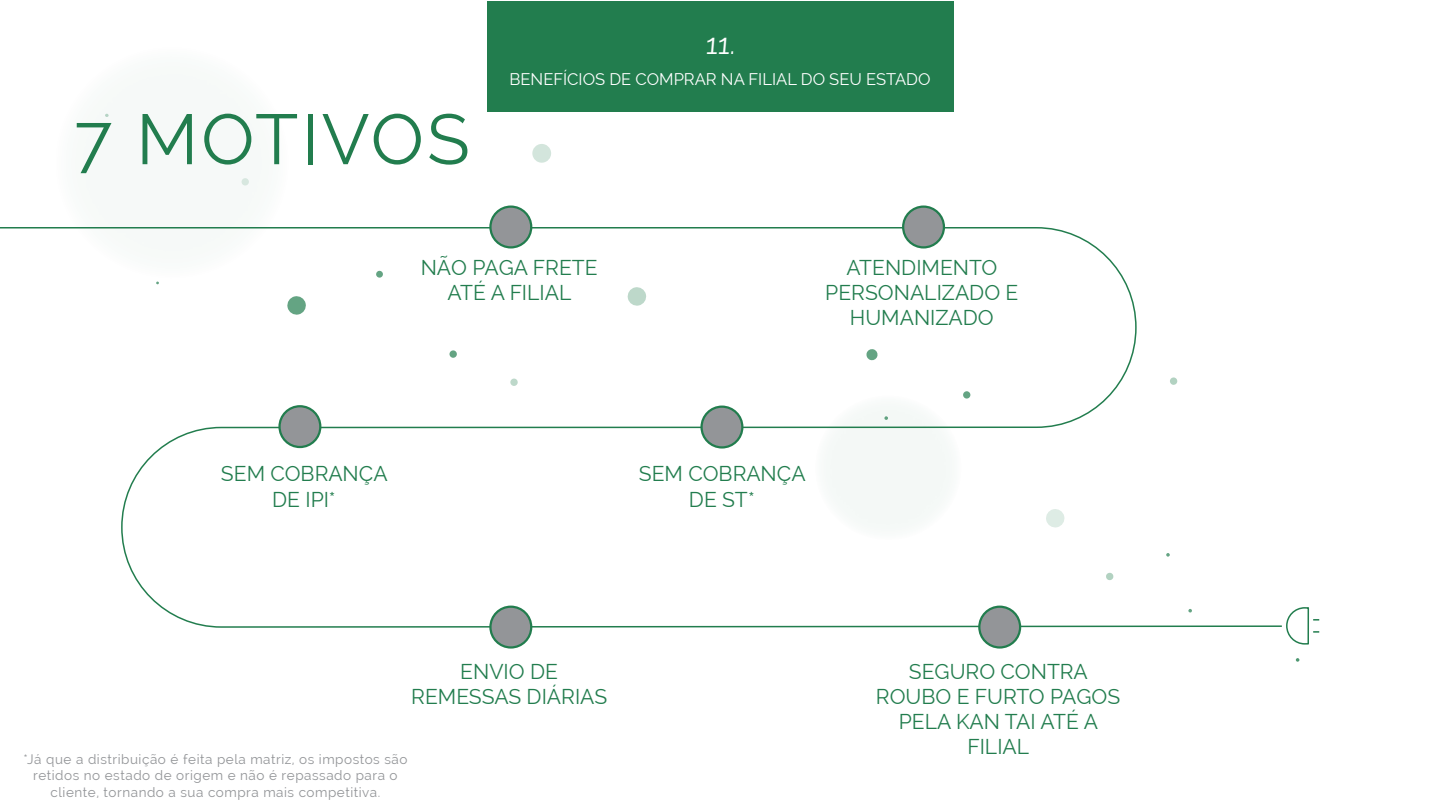
<style>
.page{position:relative;width:1440px;height:810px;background:#fff}
.page>*{position:absolute;margin:0;border:0;box-sizing:border-box;transform-origin:0 0}
.t1{font:70.72px "Raleway";letter-spacing:.04em;color:#227d4e}
.t2{font:28.5px "Raleway";color:#fff}
.t3{font:21px/25.2px "Raleway";color:#227d4e;text-align:center}
.t4{font:16.5px "Raleway";color:#fff}
.t5{font:13.5px/16.2px "Raleway";letter-spacing:.04em;color:#939598;text-align:center}
</style>
<div class="page">
<div style="left:55px;top:46px;width:234px;height:233px;background:#f6f9f8;border-radius:50%"></div>
<svg style="left:105px;top:114px;width:4px;height:3px"></svg>
<svg style="left:241px;top:178px;width:8px;height:8px"></svg>
<svg style="left:532px;top:144px;width:19px;height:19px"></svg>
<svg style="left:0;top:226px;width:1282px;height:403px"></svg>
<svg style="left:1286px;top:607px;width:34px;height:55px"></svg>
<div style="left:490px;top:207px;width:41px;height:40px;background:#939598;border-radius:50%"></div>
<div style="left:489px;top:205px;width:43px;height:44px;border:2px solid #227d4e;border-radius:50%"></div>
<div style="left:903px;top:207px;width:41px;height:40px;background:#939598;border-radius:50%"></div>
<div style="left:902px;top:205px;width:43px;height:44px;border:2px solid #227d4e;border-radius:50%"></div>
<div style="left:280px;top:406px;width:40px;height:41px;background:#939598;border-radius:50%"></div>
<div style="left:278px;top:405px;width:43px;height:43px;border:2px solid #227d4e;border-radius:50%"></div>
<div style="left:702px;top:407px;width:40px;height:40px;background:#939598;border-radius:50%"></div>
<div style="left:700px;top:406px;width:43px;height:43px;border:2px solid #227d4e;border-radius:50%"></div>
<div style="left:979px;top:607px;width:41px;height:40px;background:#939598;border-radius:50%"></div>
<div style="left:978px;top:606px;width:43px;height:43px;border:2px solid #227d4e;border-radius:50%"></div>
<div style="left:490px;top:607px;width:41px;height:40px;background:#939598;border-radius:50%"></div>
<div style="left:489px;top:606px;width:43px;height:43px;border:2px solid #227d4e;border-radius:50%"></div>
<div style="left:487px;top:1px;width:466px;height:110px;background:#227d4e"></div>
<h1 class="t1" style="left:74px;top:98px;width:398px">7 MOTIVOS</h1>
<h2 class="t2" style="left:705px;top:28px;width:34px">11.</h2>
<p class="t4" style="left:509px;top:69px;width:423px">BENEFÍCIOS DE COMPRAR NA FILIAL DO SEU ESTADO</p>
<p class="t3" style="left:421px;top:255px;width:178px">NÃO PAGA FRETE<br>ATÉ A FILIAL</p>
<p class="t3" style="left:825px;top:255px;width:195px">ATENDIMENTO<br>PERSONALIZADO E<br>HUMANIZADO</p>
<p class="t3" style="left:221px;top:461px;width:168px">SEM COBRANÇA<br>DE IPI*</p>
<p class="t3" style="left:639px;top:461px;width:168px">SEM COBRANÇA<br>DE ST*</p>
<p class="t3" style="left:411px;top:659px;width:197px">ENVIO DE<br>REMESSAS DIÁRIAS</p>
<p class="t5" style="left:23px;top:751px;width:385px">*Já que a distribuição é feita pela matriz, os impostos são retidos no estado de origem e não é repassado para o cliente, tornando a sua compra mais competitiva.</p>
<p class="t3" style="left:876px;top:659px;width:246px">SEGURO CONTRA<br>ROUBO E FURTO PAGOS<br>PELA KAN TAI ATÉ A<br>FILIAL</p>
</div>
